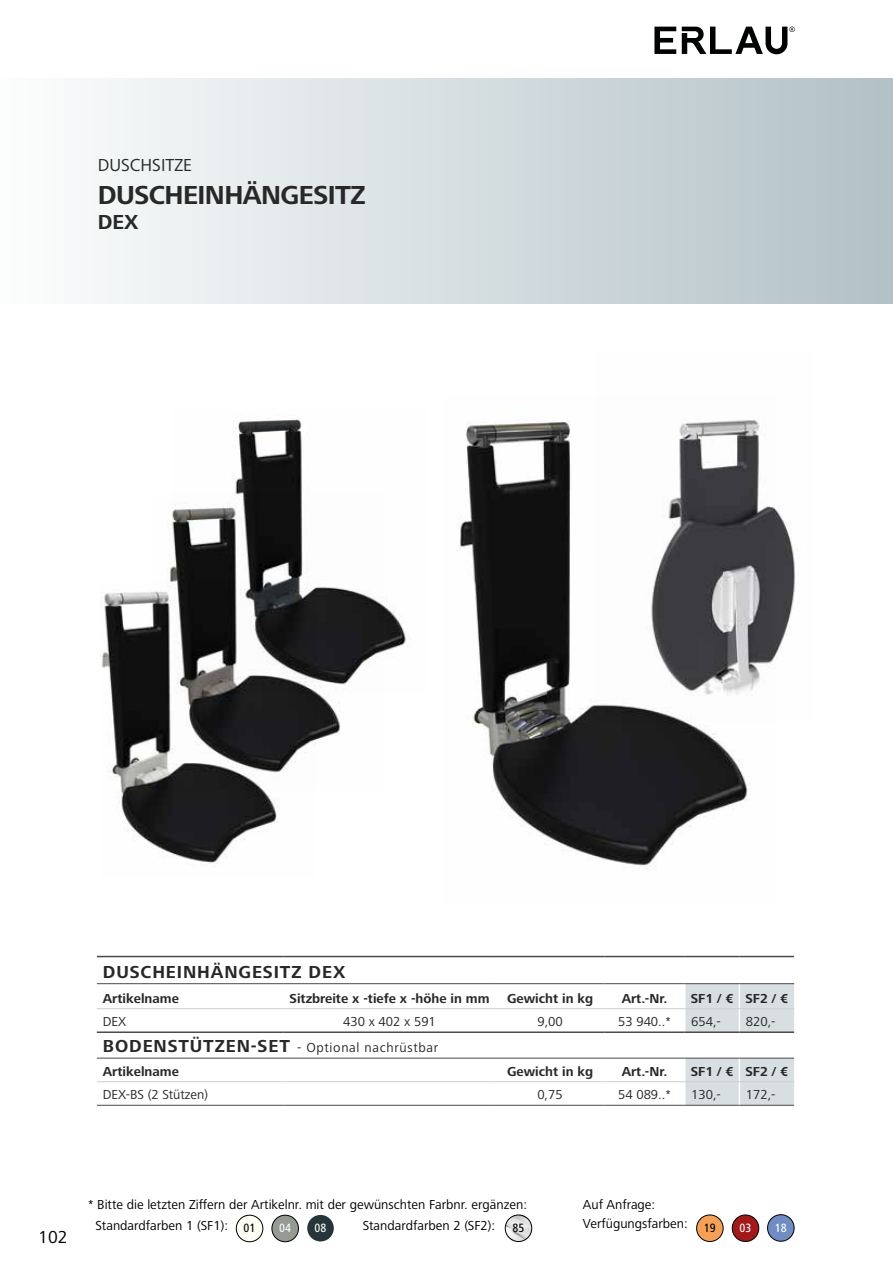
<style>
.page{position:relative;width:893px;height:1263px;background:#fff}
.page>*{position:absolute;margin:0;border:0;box-sizing:border-box;transform-origin:0 0}
.t1{font:700 27px "Frutiger Next LT";letter-spacing:-.02em;color:#282827}
.t2{font:700 21px "Frutiger Next LT";color:#282827}
.t3{font:700 18px "Frutiger Next LT";letter-spacing:.05em;color:#282827}
.t4{font:18px "Frutiger Next LT";color:#282827}
.t5{font:18px "Frutiger Next LT";color:#000}
.t6{font:13.5px/21px "Frutiger Next LT";color:#000}
.t7{font:700 13.5px "Frutiger Next LT";color:#282827}
.t8{font:13.5px "Frutiger Next LT";color:#282827}
.t9{font:13.5px/23.5px "Frutiger Next LT";letter-spacing:.05em;color:#282827}
.t10{font:500 condensed 12.45px "Frutiger Next LT";color:#fff}
.t11{font:500 condensed 12.45px "Frutiger Next LT";color:#000}
.s1{font-weight:700;font-size:18px}
.s2{font-weight:700}
</style>
<div class="page">
<div style="left:236px;top:1215px;width:27px;height:27px;background:#fffef5;border-radius:50%"></div>
<div style="left:236px;top:1215px;width:27px;height:27px;border:1px solid #000;border-radius:50%"></div>
<div style="left:307px;top:1215px;width:27px;height:26px;background:#253539;border-radius:50%"></div>
<div style="left:272px;top:1215px;width:26px;height:27px;background:#959a93;border-radius:50%"></div>
<div style="left:272px;top:1215px;width:27px;height:27px;border:1px solid #000;border-radius:50%"></div>
<div style="left:697px;top:1215px;width:26px;height:26px;background:#f5a057;border-radius:50%"></div>
<div style="left:696px;top:1215px;width:27px;height:27px;border:1px solid #000;border-radius:50%"></div>
<div style="left:768px;top:1215px;width:26px;height:26px;background:#6f8dc2;border-radius:50%"></div>
<div style="left:767px;top:1214px;width:27px;height:27px;border:1px solid #000;border-radius:50%"></div>
<div style="left:732px;top:1215px;width:27px;height:26px;background:#a11a19;border-radius:50%"></div>
<div style="left:732px;top:1215px;width:27px;height:27px;border:1px solid #000;border-radius:50%"></div>
<img style="left:505px;top:1215px;width:27px;height:26px;border-radius:13px">
<div style="left:505px;top:1215px;width:27px;height:27px;border:1px solid #000;border-radius:50%"></div>
<svg style="left:654px;top:27px;width:22px;height:27px"></svg>
<svg style="left:682px;top:27px;width:113px;height:27px"></svg>
<div style="left:0;top:79px;width:893px;height:225px;background:linear-gradient(to right,#fdfdfd,#b2c1c7)"></div>
<img style="left:777px;top:508px;width:19px;height:145px">
<img style="left:458px;top:420px;width:319px;height:450px">
<img style="left:234px;top:418px;width:172px;height:234px">
<img style="left:167px;top:495px;width:216px;height:247px">
<img style="left:100px;top:582px;width:216px;height:282px">
<svg style="left:684px;top:984px;width:110px;height:121px"></svg>
<hr style="left:97px;top:983px;width:186px;height:1px;background:#4a4a49">
<hr style="left:283px;top:983px;width:213px;height:1px;background:#4a4a49">
<hr style="left:496px;top:983px;width:108px;height:1px;background:#4a4a49">
<hr style="left:604px;top:983px;width:81px;height:1px;background:#4a4a49">
<hr style="left:685px;top:983px;width:54px;height:1px;background:#4a4a49">
<hr style="left:739px;top:983px;width:55px;height:1px;background:#4a4a49">
<hr style="left:97px;top:1058px;width:186px;height:1px;background:#4a4a49">
<hr style="left:283px;top:1058px;width:213px;height:1px;background:#4a4a49">
<hr style="left:496px;top:1058px;width:108px;height:1px;background:#4a4a49">
<hr style="left:604px;top:1058px;width:81px;height:1px;background:#4a4a49">
<hr style="left:685px;top:1058px;width:54px;height:1px;background:#4a4a49">
<hr style="left:739px;top:1058px;width:55px;height:1px;background:#4a4a49">
<hr style="left:97px;top:1008px;width:186px;height:1px;background:#d0d0d0">
<hr style="left:283px;top:1008px;width:213px;height:1px;background:#d0d0d0">
<hr style="left:496px;top:1008px;width:108px;height:1px;background:#d0d0d0">
<hr style="left:604px;top:1008px;width:81px;height:1px;background:#d0d0d0">
<hr style="left:685px;top:1008px;width:54px;height:1px;background:#d0d0d0">
<hr style="left:739px;top:1008px;width:55px;height:1px;background:#d0d0d0">
<hr style="left:97px;top:1081px;width:186px;height:1px;background:#d0d0d0">
<hr style="left:283px;top:1081px;width:213px;height:1px;background:#d0d0d0">
<hr style="left:496px;top:1081px;width:108px;height:1px;background:#d0d0d0">
<hr style="left:604px;top:1081px;width:81px;height:1px;background:#d0d0d0">
<hr style="left:685px;top:1081px;width:54px;height:1px;background:#d0d0d0">
<hr style="left:739px;top:1081px;width:55px;height:1px;background:#d0d0d0">
<hr style="left:97px;top:956px;width:186px;height:1px;background:#4a4a49">
<hr style="left:283px;top:956px;width:213px;height:1px;background:#4a4a49">
<hr style="left:496px;top:956px;width:108px;height:1px;background:#4a4a49">
<hr style="left:604px;top:956px;width:81px;height:1px;background:#4a4a49">
<hr style="left:685px;top:956px;width:54px;height:1px;background:#4a4a49">
<hr style="left:739px;top:956px;width:55px;height:1px;background:#4a4a49">
<hr style="left:97px;top:1031px;width:186px;height:2px;background:#4a4a49">
<hr style="left:283px;top:1031px;width:213px;height:2px;background:#4a4a49">
<hr style="left:496px;top:1031px;width:108px;height:2px;background:#4a4a49">
<hr style="left:604px;top:1031px;width:81px;height:2px;background:#4a4a49">
<hr style="left:685px;top:1031px;width:54px;height:2px;background:#4a4a49">
<hr style="left:739px;top:1031px;width:55px;height:2px;background:#4a4a49">
<hr style="left:97px;top:1105px;width:186px;height:1px;background:#4a4a49">
<hr style="left:283px;top:1105px;width:213px;height:1px;background:#4a4a49">
<hr style="left:496px;top:1105px;width:108px;height:1px;background:#4a4a49">
<hr style="left:604px;top:1105px;width:81px;height:1px;background:#4a4a49">
<hr style="left:685px;top:1105px;width:54px;height:1px;background:#4a4a49">
<hr style="left:739px;top:1105px;width:55px;height:1px;background:#4a4a49">
<h3 class="t4" style="left:98px;top:155px;width:96px">DUSCHSITZE</h3>
<h1 class="t1" style="left:98px;top:180px;width:269px">DUSCHEINHÄNGESITZ</h1>
<h2 class="t2" style="left:98px;top:210px;width:42px">DEX</h2>
<h3 class="t3" style="left:103px;top:962px;width:244px">DUSCHEINHÄNGESITZ DEX</h3>
<p class="t7" style="left:103px;top:990px;width:78px">Artikelname</p>
<p class="t7" style="left:290px;top:990px;width:202px">Sitzbreite x -tiefe x -höhe in mm</p>
<p class="t7" style="left:507px;top:990px;width:88px">Gewicht in kg</p>
<p class="t7" style="left:622px;top:990px;width:47px">Art.-Nr.</p>
<p class="t7" style="left:691px;top:990px;width:99px">SF1 / € SF2 / €</p>
<p class="t8" style="left:103px;top:1014px;width:25px">DEX</p>
<p class="t8" style="left:343px;top:1014px;width:94px">430 x 402 x 591</p>
<p class="t8" style="left:537px;top:1014px;width:27px">9,00</p>
<p class="t8" style="left:618px;top:1014px;width:54px">53 940..*</p>
<p class="t8" style="left:691px;top:1014px;width:31px">654,-</p>
<p class="t8" style="left:746px;top:1014px;width:31px">820,-</p>
<p class="t9" style="left:103px;top:1036px;width:337px"><span class="s1">BODENSTÜTZEN-SET</span> - Optional nachrüstbar<br><span class="s2">Artikelname</span></p>
<p class="t7" style="left:507px;top:1064px;width:88px">Gewicht in kg</p>
<p class="t7" style="left:622px;top:1064px;width:47px">Art.-Nr.</p>
<p class="t7" style="left:691px;top:1064px;width:99px">SF1 / € SF2 / €</p>
<p class="t8" style="left:103px;top:1087px;width:107px">DEX-BS (2 Stützen)</p>
<p class="t8" style="left:537px;top:1087px;width:27px">0,75</p>
<p class="t8" style="left:618px;top:1087px;width:54px">54 089..*</p>
<p class="t8" style="left:691px;top:1087px;width:31px">130,-</p>
<p class="t8" style="left:746px;top:1087px;width:31px">172,-</p>
<h3 class="t5" style="left:38px;top:1227px;width:31px">102</h3>
<p class="t6" style="left:96px;top:1193px;width:433px;text-indent:-7px">* Bitte die letzten Ziffern der Artikelnr. mit der gewünschten Farbnr. ergänzen:<br>Standardfarben 1 (SF1):</p>
<p class="t6" style="left:583px;top:1194px;width:106px;line-height:19.5px">Auf Anfrage:<br>Verfügungsfarben:</p>
<p class="t6" style="left:363px;top:1214px;width:134px">Standardfarben 2 (SF2):</p>
<p class="t11" style="left:244px;top:1221px;width:13px">01</p>
<p class="t10" style="left:279px;top:1221px;width:13px">04</p>
<p class="t10" style="left:315px;top:1221px;width:13px">08</p>
<p class="t11" style="left:513px;top:1221px;width:13px">85</p>
<p class="t11" style="left:704px;top:1221px;width:13px">19</p>
<p class="t10" style="left:740px;top:1221px;width:13px">03</p>
<p class="t10" style="left:775px;top:1220px;width:13px">18</p>
</div>
